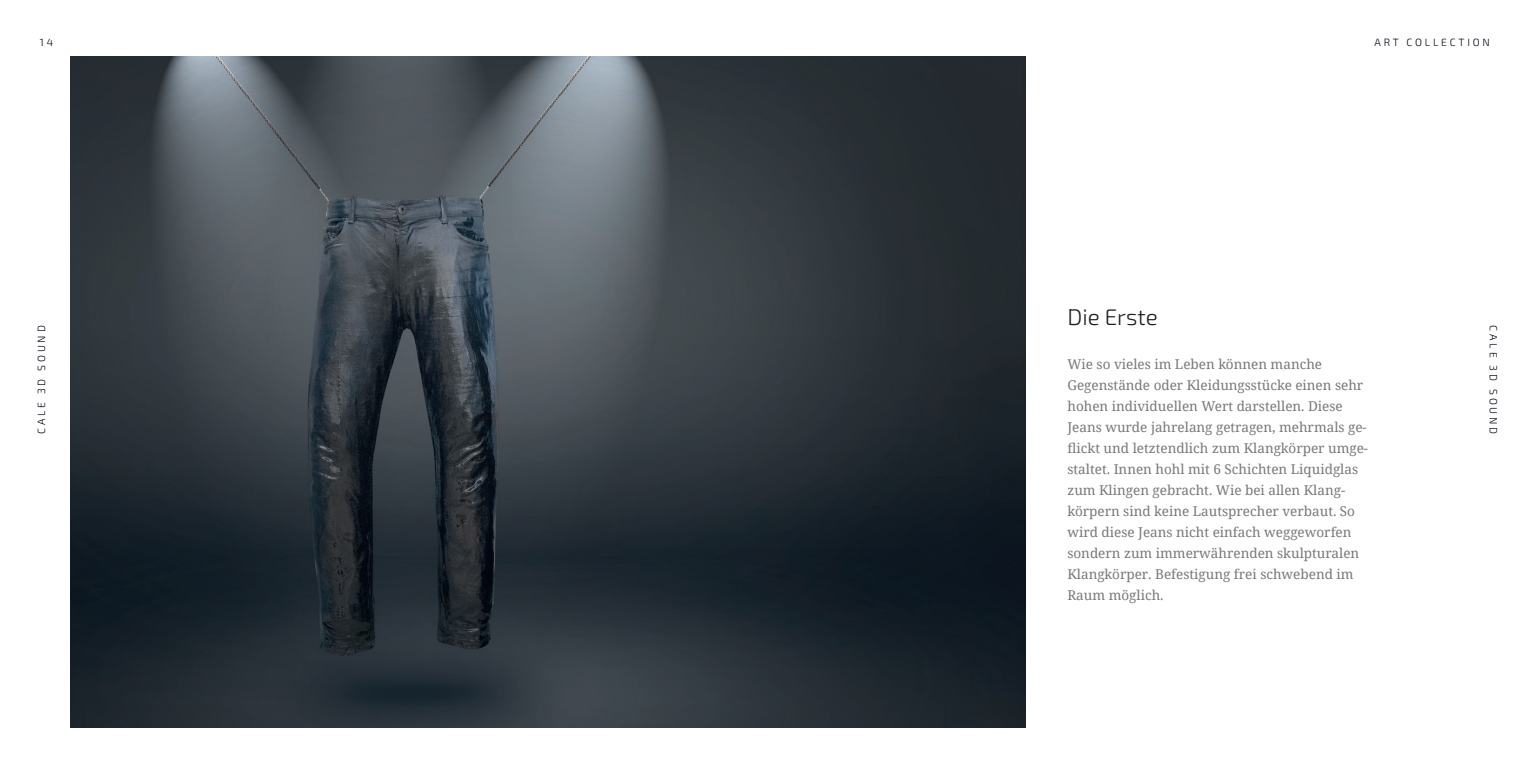
<style>
.page{position:relative;width:1531px;height:766px;background:#fff}
.page>*{position:absolute;margin:0;border:0;box-sizing:border-box;transform-origin:0 0}
.t1{font:22.5px "Exo 2";color:#231f20}
.t2{font:13.5px/21px "Noto Serif";color:#4e4f50}
.t3{font:10.5px "Exo 2";letter-spacing:.265em;color:#070311}
</style>
<div class="page">
<img style="left:70px;top:56px;width:956px;height:671px">
<p class="t3" style="left:40px;top:35px;width:15px">1 4</p>
<p class="t3" style="left:34px;top:434px;width:110px;rotate:-90deg">CALE 3D SOUND</p>
<p class="t3" style="left:1374px;top:35px;width:117px">ART COLLECTION</p>
<p class="t1" style="left:1067px;top:301px;width:92px">Die Erste</p>
<p class="t2" style="left:1067px;top:353px;width:302px">Wie so vieles im Leben können manche Gegenstände oder Kleidungsstücke einen sehr hohen individuellen Wert darstellen. Diese Jeans wurde jahrelang getragen, mehrmals ge&shy;flickt und letztendlich zum Klangkörper umge&shy;staltet. Innen hohl mit 6 Schichten Liquidglas zum Klingen gebracht. Wie bei allen Klang&shy;körpern sind keine Lautsprecher verbaut. So wird diese Jeans nicht einfach weggeworfen sondern zum immerwährenden skulpturalen Klangkörper. Befestigung frei schwebend im Raum möglich.</p>
<p class="t3" style="left:1501px;top:325px;width:110px;rotate:90deg">CALE 3D SOUND</p>
</div>
